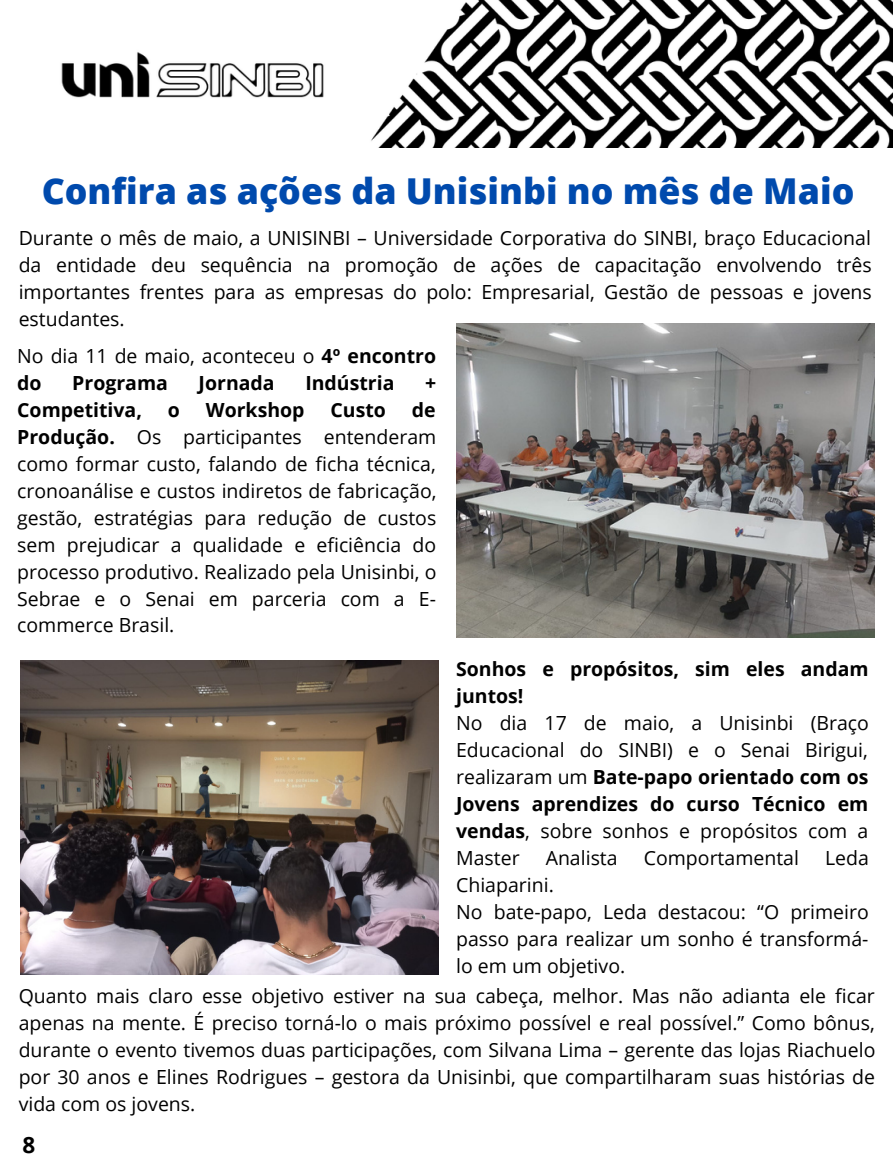
<style>
.page{position:relative;width:893px;height:1169px;background:#fff}
.page>*{position:absolute;margin:0;border:0;box-sizing:border-box;transform-origin:0 0}
.t1{font:800 35.7px "Open Sans";color:#004aad}
.t2{font:700 22.5px "Open Sans";color:#000}
.t3{font:19.5px/27px "Open Sans";color:#000;text-align:justify}
.t4{font:700 19.5px/27px "Open Sans";color:#000}
.s1{font-weight:700}
</style>
<div class="page">
<img style="left:371px;top:0;width:521px;height:147px">
<img style="left:61px;top:52px;width:263px;height:46px">
<img style="left:456px;top:323px;width:418px;height:314px">
<img style="left:21px;top:661px;width:418px;height:313px">
<p class="t1" style="left:42px;top:166px;width:814px">Confira as ações da Unisinbi no mês de Maio</p>
<p class="t3" style="left:19px;top:224px;width:854px">Durante o mês de maio, a UNISINBI – Universidade Corporativa do SINBI, braço Educacional da entidade deu sequência na promoção de ações de capacitação envolvendo três importantes frentes para as empresas do polo: Empresarial, Gestão de pessoas e jovens estudantes.</p>
<p class="t3" style="left:17px;top:342px;width:420px">No dia 11 de maio, aconteceu o <span class="s1">4º encontro do</span></p>
<p class="t4" style="left:72px;top:369px;width:97px">Programa</p>
<p class="t4" style="left:199px;top:369px;width:78px">Jornada</p>
<p class="t4" style="left:305px;top:369px;width:91px">Indústria</p>
<p class="t4" style="left:425px;top:369px;width:13px">+</p>
<p class="t4" style="left:17px;top:396px;width:126px">Competitiva,</p>
<p class="t4" style="left:168px;top:396px;width:14px">o</p>
<p class="t4" style="left:206px;top:396px;width:100px">Workshop</p>
<p class="t4" style="left:330px;top:396px;width:57px">Custo</p>
<p class="t3" style="left:17px;top:396px;width:421px;text-indent:394px"><span class="s1">de Produção.</span> Os participantes entenderam como formar custo, falando de ficha técnica, cronoanálise e custos indiretos de fabricação, gestão, estratégias para redução de custos sem prejudicar a qualidade e eficiência do processo produtivo. Realizado pela Unisinbi, o Sebrae e o Senai em parceria com a E&shy;commerce Brasil.</p>
<p class="t4" style="left:456px;top:655px;width:414px">Sonhos e propósitos, sim eles andam juntos!</p>
<p class="t3" style="left:456px;top:709px;width:414px">No dia 17 de maio, a Unisinbi (Braço Educacional do SINBI) e o Senai Birigui, realizaram um <span class="s1">Bate-papo orientado com os Jovens aprendizes do curso Técnico em vendas</span>, sobre sonhos e propósitos com a Master</p>
<p class="t3" style="left:545px;top:844px;width:73px">Analista</p>
<p class="t3" style="left:643px;top:844px;width:157px">Comportamental</p>
<p class="t3" style="left:825px;top:844px;width:45px">Leda</p>
<p class="t3" style="left:456px;top:871px;width:99px">Chiaparini.</p>
<p class="t3" style="left:456px;top:898px;width:414px">No bate-papo, Leda destacou: “O primeiro passo para realizar um sonho é transformá&shy;lo em um objetivo.</p>
<p class="t3" style="left:19px;top:982px;width:858px">Quanto mais claro esse objetivo estiver na sua cabeça, melhor. Mas não adianta ele ficar apenas na mente. É preciso torná-lo o mais próximo possível e real possível.” Como bônus, durante o evento tivemos duas participações, com Silvana Lima – gerente das lojas Riachuelo por 30 anos e Elines Rodrigues – gestora da Unisinbi, que compartilharam suas histórias de vida com os jovens.</p>
<p class="t2" style="left:22px;top:1128px;width:14px">8</p>
</div>
